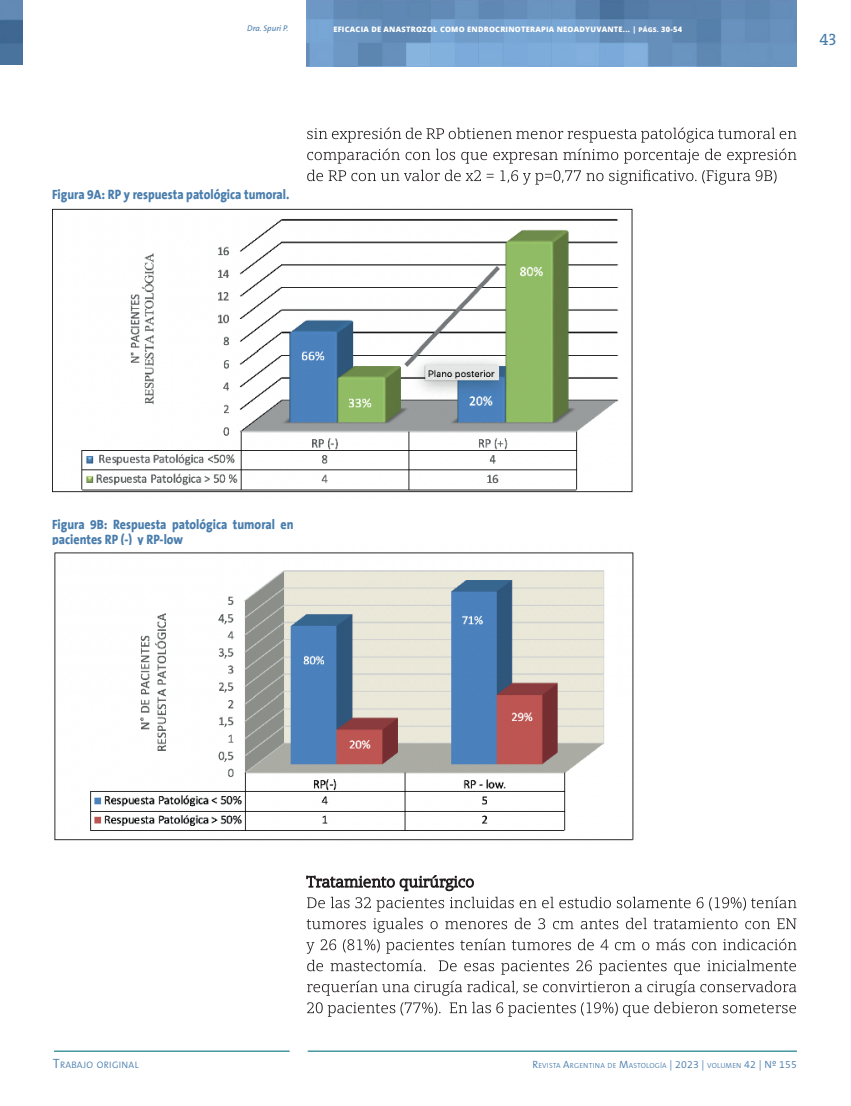
<style>
.page{position:relative;width:851px;height:1106px;background:#fff}
.page>*{position:absolute;margin:0;border:0;box-sizing:border-box;transform-origin:0 0}
.t1{font:16.5px "The Serif Caps";color:#497dad}
.t2{font:800 13.5px/15px "The Sans B8";color:#497dad;scale:.89 1}
.t3{font:300 9.45px "The Sans B4";letter-spacing:.03em;color:#497dad}
.t4{font:italic 8.25px "The Sans B5 Plain";color:#497dad}
.t5{font:800 7.5px "Open Sans";letter-spacing:.03em;color:#fff}
.t6{font:300 7.35px "The Sans B4";letter-spacing:.03em;color:#497dad}
.s1{font-size:6.6px}
.s2{font-size:13.5px}
.s3{font-size:10.5px}
</style>
<div class="page">
<hr style="left:54px;top:1050px;width:235px;height:2px;background:#47989d">
<hr style="left:307px;top:1050px;width:489px;height:2px;background:#47989d">
<img style="left:0;top:0;width:22px;height:65px">
<img style="left:306px;top:0;width:490px;height:67px">
<svg style="left:307px;top:1001px;width:488px;height:15px"></svg>
<svg style="left:307px;top:980px;width:489px;height:15px"></svg>
<svg style="left:307px;top:959px;width:488px;height:15px"></svg>
<svg style="left:306px;top:938px;width:490px;height:15px"></svg>
<svg style="left:306px;top:917px;width:490px;height:15px"></svg>
<svg style="left:306px;top:875px;width:490px;height:36px"></svg>
<svg style="left:307px;top:127px;width:489px;height:58px"></svg>
<img style="left:52px;top:208px;width:581px;height:285px">
<img style="left:54px;top:552px;width:580px;height:289px">
<p class="t4" style="left:247px;top:24px;width:42px">Dra. Spuri P.</p>
<p class="t5" style="left:333px;top:23px;width:350px">EFICACIA DE ANASTROZOL COMO ENDROCRINOTERAPIA NEOADYUVANTE... | <span class="s1">PÁGS.</span> 30-54</p>
<p class="t2" style="left:52px;top:187px;width:268px">Figura 9A: RP y respuesta patológica tumoral.</p>
<p class="t2" style="left:52px;top:517px;width:273px">Figura 9B: Respuesta patológica tumoral en pacientes RP (-) y RP-low</p>
<p class="t1" style="left:819px;top:25px;width:19px">43</p>
<p class="t3" style="left:53px;top:1059px;width:87px"><span class="s2">T</span>RABAJO ORIGINAL</p>
<p class="t6" style="left:532px;top:1061px;width:266px"><span class="s3">R</span>EVISTA <span class="s3">A</span>RGENTINA DE <span class="s3">M</span>ASTOLOGÍA <span class="s3">| 2023 |</span> VOLUMEN <span class="s3">42 | Nº 155</span></p>
</div>
